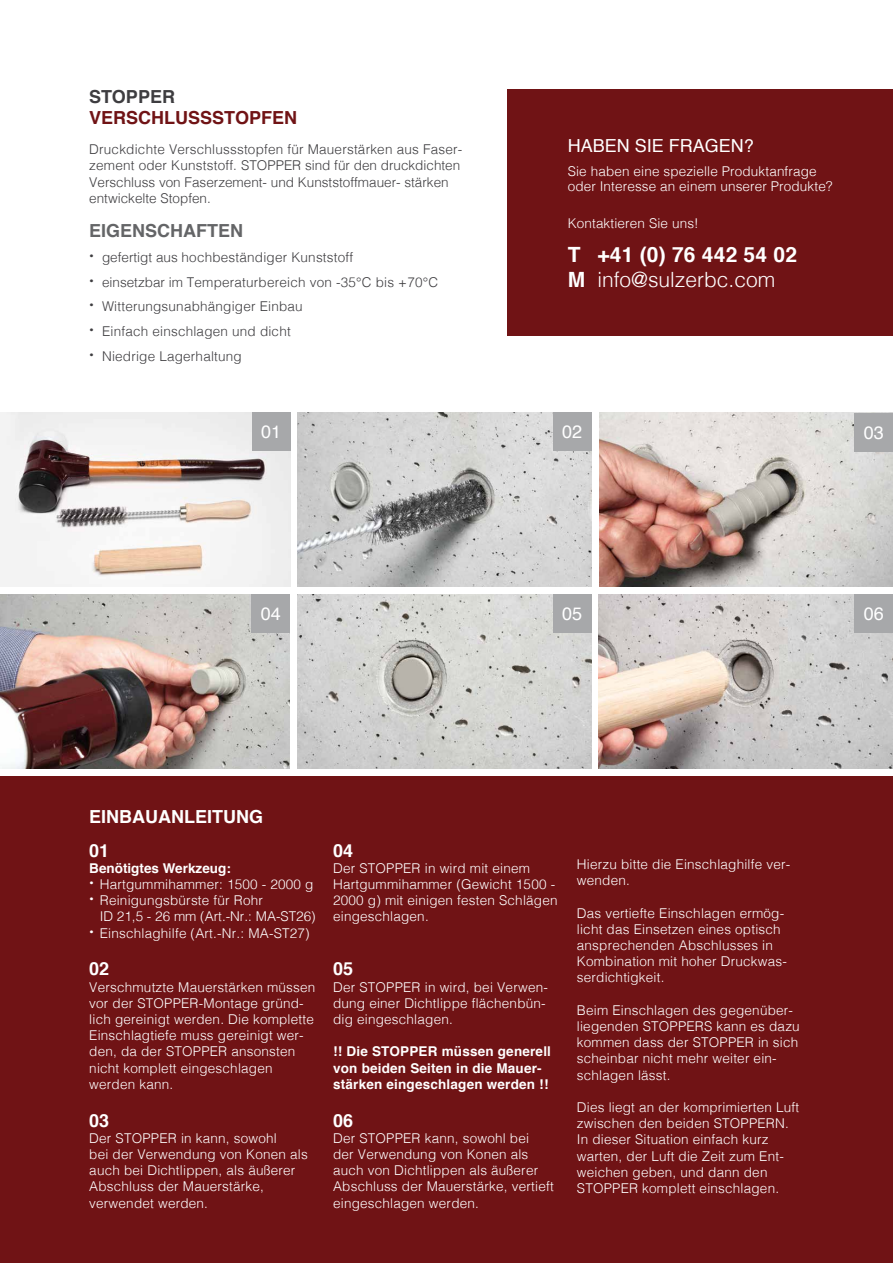
<style>
.page{position:relative;width:893px;height:1263px;background:#fff}
.page>*{position:absolute;margin:0;border:0;box-sizing:border-box;transform-origin:0 0}
.t1{font:700 21px/25.2px "Helvetica";letter-spacing:.01em;color:#fff}
.t2{font:700 18px "Helvetica";color:#fff}
.t3{font:18px "Helvetica";color:#fff}
.t4{font:700 18px "Helvetica";color:#701315}
.t5{font:700 18px "Helvetica";color:#646567}
.t6{font:700 18px "Helvetica";color:#3e3d40}
.t7{font:300 13.5px/16.2px "Helvetica";letter-spacing:.015em;color:#fff}
.t8{font:300 13.5px/24.8px "Helvetica";letter-spacing:.015em;color:#3e3d40}
.t9{font:700 13.5px/16.2px "Helvetica";letter-spacing:.015em;color:#fff}
.s1{font-weight:300}
.s2{font-weight:700;font-size:18px}
.s3{font-weight:700}
</style>
<div class="page">
<div style="left:0;top:776px;width:893px;height:487px;background:#701315"></div>
<img style="left:297px;top:412px;width:294px;height:175px">
<img style="left:0;top:412px;width:290px;height:175px">
<img style="left:0;top:594px;width:290px;height:175px">
<img style="left:297px;top:594px;width:294px;height:175px">
<img style="left:599px;top:413px;width:294px;height:174px">
<img style="left:599px;top:594px;width:294px;height:175px">
<div style="left:252px;top:412px;width:38px;height:39px;background:#a7a8aa"></div>
<div style="left:553px;top:412px;width:38px;height:39px;background:#a7a8aa"></div>
<div style="left:855px;top:413px;width:38px;height:38px;background:#a7a8aa"></div>
<div style="left:252px;top:594px;width:38px;height:39px;background:#a7a8aa"></div>
<div style="left:553px;top:594px;width:38px;height:39px;background:#a7a8aa"></div>
<div style="left:855px;top:594px;width:38px;height:38px;background:#a7a8aa"></div>
<div style="left:507px;top:89px;width:386px;height:247px;background:#701315"></div>
<h2 class="t6" style="left:89px;top:82px;width:87px">STOPPER</h2>
<h2 class="t4" style="left:89px;top:104px;width:209px">VERSCHLUSSSTOPFEN</h2>
<p class="t8" style="left:89px;top:140px;width:374px;line-height:16.2px">Druckdichte Verschlussstopfen für Mauerstärken aus Faser&shy;zement oder Kunststoff. STOPPER sind für den druckdichten Verschluss von Faserzement- und Kunststoffmauer- stärken entwickelte Stopfen.</p>
<h2 class="t3" style="left:568px;top:132px;width:188px">HABEN SIE FRAGEN?</h2>
<p class="t7" style="left:568px;top:162px;width:267px;line-height:15.3px">Sie haben eine spezielle Produktanfrage oder Interesse an einem unserer Produkte?</p>
<p class="t7" style="left:568px;top:214px;width:133px">Kontaktieren Sie uns!</p>
<h1 class="t1" style="left:568px;top:242px;width:231px">T +41 (0) 76 442 54 02<br>M <span class="s1">info@sulzerbc.com</span></h1>
<h2 class="t5" style="left:89px;top:216px;width:156px">EIGENSCHAFTEN</h2>
<p class="t8" style="left:89px;top:244px;width:350px"><span class="s2">·</span> gefertigt aus hochbeständiger Kunststoff<br><span class="s2">·</span> einsetzbar im Temperaturbereich von -35°C bis +70°C <span class="s2">·</span> Witterungsunabhängiger Einbau<br><span class="s2">·</span> Einfach einschlagen und dicht<br><span class="s2">·</span> Niedrige Lagerhaltung</p>
<h2 class="t3" style="left:261px;top:418px;width:22px">01</h2>
<h2 class="t3" style="left:562px;top:418px;width:22px">02</h2>
<h2 class="t3" style="left:864px;top:419px;width:22px">03</h2>
<h2 class="t3" style="left:261px;top:600px;width:22px">04</h2>
<h2 class="t3" style="left:562px;top:600px;width:22px">05</h2>
<h2 class="t3" style="left:864px;top:600px;width:22px">06</h2>
<h2 class="t2" style="left:89px;top:802px;width:175px">EINBAUANLEITUNG</h2>
<h2 class="t2" style="left:89px;top:836px;width:22px">01</h2>
<p class="t7" style="left:89px;top:859px;width:226px"><span class="s3">Benötigtes Werkzeug:<br></span><span class="s2">·</span> Hartgummihammer: 1500 - 2000 g <span class="s2">·</span> Reinigungsbürste für Rohr</p>
<p class="t7" style="left:89px;top:907px;width:228px;text-indent:11px">ID 21,5 - 26 mm (Art.-Nr.: MA-ST26) <span class="s2">·</span> Einschlaghilfe (Art.-Nr.: MA-ST27)</p>
<h2 class="t2" style="left:89px;top:954px;width:22px">02</h2>
<p class="t7" style="left:89px;top:978px;width:228px">Verschmutzte Mauerstärken müssen vor der STOPPER-Montage gründ&shy;lich gereinigt werden. Die komplette<br>Einschlagtiefe muss gereinigt wer&shy;den, da der STOPPER ansonsten nicht komplett eingeschlagen werden kann.</p>
<h2 class="t2" style="left:89px;top:1106px;width:22px">03</h2>
<p class="t7" style="left:89px;top:1129px;width:220px">Der STOPPER in kann, sowohl<br>bei der Verwendung von Konen als auch bei Dichtlippen, als äußerer<br>Abschluss der Mauerstärke, verwendet werden.</p>
<h2 class="t2" style="left:333px;top:836px;width:22px">04</h2>
<p class="t7" style="left:333px;top:859px;width:226px">Der STOPPER in wird mit einem<br>Hartgummihammer (Gewicht 1500 -<br>2000 g) mit einigen festen Schlägen eingeschlagen.</p>
<h2 class="t2" style="left:333px;top:954px;width:22px">05</h2>
<p class="t7" style="left:333px;top:978px;width:216px">Der STOPPER in wird, bei Verwen&shy;dung einer Dichtlippe flächenbün&shy;dig eingeschlagen.</p>
<p class="t9" style="left:333px;top:1044px;width:219px">!! Die STOPPER müssen generell von beiden Seiten in die Mauer&shy;stärken eingeschlagen werden !!</p>
<h2 class="t2" style="left:333px;top:1106px;width:22px">06</h2>
<p class="t7" style="left:333px;top:1129px;width:222px">Der STOPPER kann, sowohl bei<br>der Verwendung von Konen als auch von Dichtlippen als äußerer<br>Abschluss der Mauerstärke, vertieft eingeschlagen werden.</p>
<p class="t7" style="left:577px;top:855px;width:215px">Hierzu bitte die Einschlaghilfe ver&shy;wenden.</p>
<p class="t7" style="left:577px;top:904px;width:212px">Das vertiefte Einschlagen ermög&shy;licht das Einsetzen eines optisch ansprechenden Abschlusses in<br>Kombination mit hoher Druckwas&shy;serdichtigkeit.</p>
<p class="t7" style="left:577px;top:1001px;width:224px">Beim Einschlagen des gegenüber&shy;liegenden STOPPERS kann es dazu kommen dass der STOPPER in sich scheinbar nicht mehr weiter ein&shy;schlagen lässt.</p>
<p class="t7" style="left:577px;top:1098px;width:224px">Dies liegt an der komprimierten Luft zwischen den beiden STOPPERN.<br>In dieser Situation einfach kurz warten, der Luft die Zeit zum Ent&shy;weichen geben, und dann den<br>STOPPER komplett einschlagen.</p>
</div>
